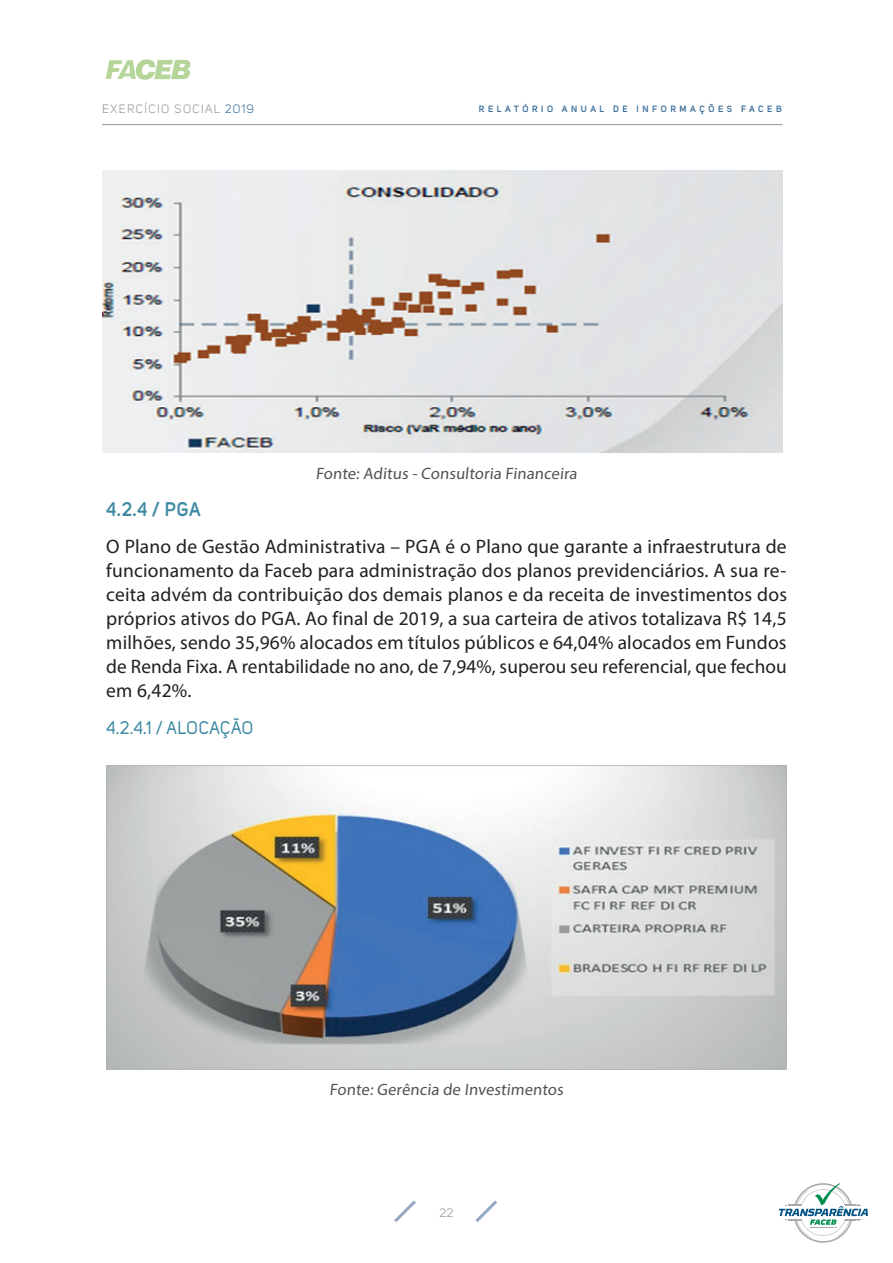
<style>
.page{position:relative;width:893px;height:1263px;background:#fff}
.page>*{position:absolute;margin:0;border:0;box-sizing:border-box;transform-origin:0 0}
.t1{font:19.5px/24px "Myriad Pro";letter-spacing:.005em;color:#231f20;text-align:justify}
.t2{font:600 19.5px "Uni Sans";color:#3d89a2;scale:.94 1}
.t3{font:18px "Uni Sans";letter-spacing:.04em;color:#3d89a2;scale:.94 1}
.t4{font:16.5px "Myriad Pro";color:#535355}
.t5{font:12px "Uni Sans";letter-spacing:.12em;color:#939598}
.t6{font:600 9px "Uni Sans";letter-spacing:.4em;color:#3b6e9a}
.s1{color:#3b6e9a}
</style>
<div class="page">
<svg style="left:394px;top:1200px;width:22px;height:22px"></svg>
<svg style="left:475px;top:1200px;width:22px;height:22px"></svg>
<hr style="left:102px;top:124px;width:680px;height:1px;background:#939598">
<svg style="left:779px;top:1183px;width:89px;height:60px"></svg>
<svg style="left:106px;top:59px;width:84px;height:21px"></svg>
<img style="left:102px;top:170px;width:680px;height:283px">
<img style="left:106px;top:765px;width:681px;height:304px">
<p class="t5" style="left:102px;top:102px;width:153px">EXERCÍCIO SOCIAL <span class="s1">2019</span></p>
<p class="t6" style="left:479px;top:103px;width:304px">RELATÓRIO ANUAL DE INFORMAÇÕES FACEB</p>
<p class="t4" style="left:316px;top:464px;width:265px">Fonte: Aditus - Consultoria Financeira</p>
<p class="t2" style="left:106px;top:498px;width:102px">4.2.4 / PGA</p>
<p class="t1" style="left:106px;top:534px;width:682px">O Plano de Gestão Administrativa – PGA é o Plano que garante a infraestrutura de funcionamento da Faceb para administração dos planos previdenciários. A sua re&shy;ceita advém da contribuição dos demais planos e da receita de investimentos dos próprios ativos do PGA. Ao final de 2019, a sua carteira de ativos totalizava R$ 14,5 milhões, sendo 35,96% alocados em títulos públicos e 64,04% alocados em Fundos de Renda Fixa. A rentabilidade no ano, de 7,94%, superou seu referencial, que fechou em 6,42%.</p>
<p class="t3" style="left:106px;top:717px;width:158px">4.2.4.1 / ALOCAÇÃO</p>
<p class="t4" style="left:330px;top:1079px;width:237px">Fonte: Gerência de Investimentos</p>
<p class="t5" style="left:439px;top:1205px;width:15px">22</p>
</div>
